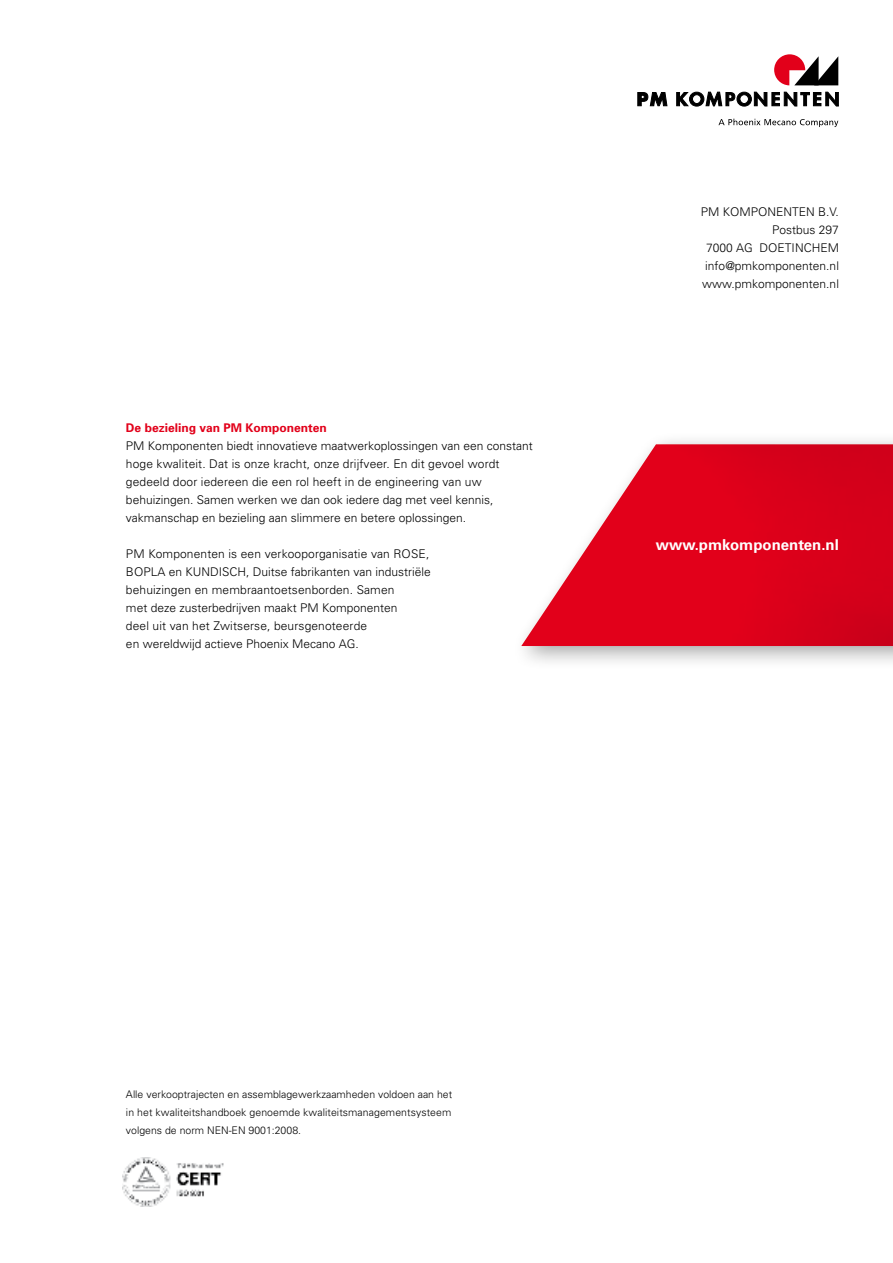
<style>
.page{position:relative;width:893px;height:1263px;background:#fff}
.page>*{position:absolute;margin:0;border:0;box-sizing:border-box;transform-origin:0 0}
.t1{font:700 15px "Univers LT Std";color:#fff}
.t2{font:300 12px/18px "Univers";color:#000}
.t3{font:700 12px "Univers";color:#e2001a}
.t4{font:300 10.5px/18px "Univers";letter-spacing:.005em;color:#000;text-align:justify}
</style>
<div class="page">
<div style="left:511px;top:432px;width:382px;height:239px;background:#000;opacity:.35"></div>
<img style="left:521px;top:444px;width:372px;height:202px">
<svg style="left:794px;top:56px;width:44px;height:29px"></svg>
<svg style="left:638px;top:92px;width:29px;height:14px"></svg>
<svg style="left:676px;top:92px;width:163px;height:14px"></svg>
<svg style="left:774px;top:54px;width:31px;height:31px"></svg>
<svg style="left:718px;top:119px;width:120px;height:8px"></svg>
<img style="left:123px;top:1157px;width:101px;height:49px">
<p class="t3" style="left:126px;top:420px;width:202px">De bezieling van PM Komponenten</p>
<p class="t2" style="left:126px;top:436px;width:408px">PM Komponenten biedt innovatieve maatwerkoplossingen van een constant hoge kwaliteit. Dat is onze kracht, onze drijfveer. En dit gevoel wordt gedeeld door iedereen die een rol heeft in de engineering van uw behuizingen. Samen werken we dan ook iedere dag met veel kennis, vakmanschap en bezieling aan slimmere en betere oplossingen.</p>
<p class="t2" style="left:126px;top:544px;width:306px">PM Komponenten is een verkooporganisatie van ROSE, BOPLA en KUNDISCH, Duitse fabrikanten van industriële behuizingen en membraantoetsenborden. Samen<br>met deze zusterbedrijven maakt PM Komponenten<br>deel uit van het Zwitserse, beursgenoteerde<br>en wereldwijd actieve Phoenix Mecano AG.</p>
<p class="t2" style="left:701px;top:202px;width:140px;text-align:right">PM KOMPONENTEN B.V.<br>Postbus 297<br>7000 AG DOETINCHEM info@pmkomponenten.nl www.pmkomponenten.nl</p>
<p class="t1" style="left:656px;top:536px;width:184px">www.pmkomponenten.nl</p>
<p class="t4" style="left:126px;top:1085px;width:328px">Alle verkooptrajecten en assemblagewerkzaamheden voldoen aan het in het kwaliteitshandboek genoemde kwaliteitsmanagementsysteem volgens de norm NEN-EN 9001:2008.</p>
</div>
